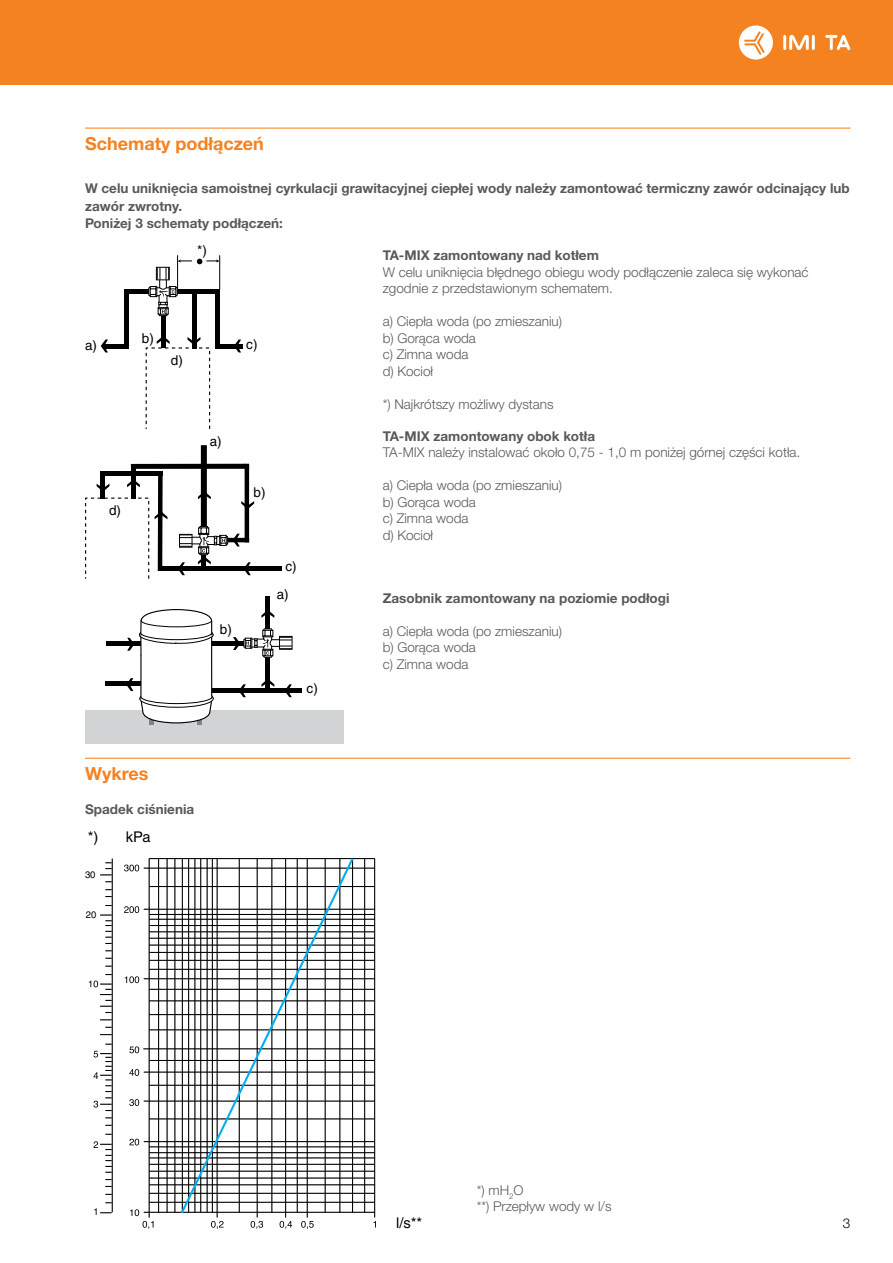
<style>
.page{position:relative;width:893px;height:1263px;background:#fff}
.page>*{position:absolute;margin:0;border:0;box-sizing:border-box;transform-origin:0 0}
.t1{font:700 18px "Helvetica Neue LTW1 G";color:#f58220}
.t2{font:14.7px "Helvetica";color:#000}
.t3{font:300 13.5px/16.5px "Helvetica Neue LTW1 G";color:#58595b}
.t4{font:700 13.5px/18px "Helvetica Neue LTW1 G";color:#58595b}
.t5{font:13.5px "Helvetica";color:#000}
.t6{font:300 13.5px "Helvetica Neue LTW1 G";color:#000}
.t7{font:9.45px "Helvetica";color:#000}
</style>
<div class="page">
<div style="left:0;top:0;width:893px;height:85px;background:#f58220"></div>
<hr style="left:783px;top:35px;width:3px;height:15px;background:#fff">
<hr style="left:812px;top:35px;width:3px;height:15px;background:#fff">
<svg style="left:789px;top:35px;width:20px;height:15px"></svg>
<svg style="left:825px;top:35px;width:25px;height:15px"></svg>
<svg style="left:739px;top:25px;width:34px;height:35px"></svg>
<hr style="left:85px;top:128px;width:765px;height:1px;background:#f58220">
<hr style="left:85px;top:758px;width:765px;height:1px;background:#f58220">
<div style="left:161px;top:315px;width:5px;height:33px;background:#000"></div>
<div style="left:177px;top:289px;width:43px;height:5px;background:#000"></div>
<div style="left:124px;top:289px;width:25px;height:5px;background:#000"></div>
<hr style="left:104px;top:344px;width:25px;height:4px;background:#000">
<hr style="left:216px;top:344px;width:26px;height:4px;background:#000">
<hr style="left:192px;top:294px;width:4px;height:54px;background:#000">
<hr style="left:216px;top:294px;width:4px;height:54px;background:#000">
<div style="left:124px;top:294px;width:5px;height:54px;background:#000"></div>
<svg style="left:187px;top:337px;width:13px;height:8px"></svg>
<svg style="left:157px;top:337px;width:13px;height:7px"></svg>
<svg style="left:101px;top:339px;width:7px;height:13px"></svg>
<svg style="left:234px;top:339px;width:7px;height:13px"></svg>
<hr style="left:177px;top:255px;width:1px;height:34px;background:#000">
<hr style="left:219px;top:255px;width:1px;height:34px;background:#000">
<svg style="left:148px;top:259px;width:71px;height:57px"></svg>
<div style="left:131px;top:464px;width:118px;height:5px;background:#000"></div>
<svg style="left:201px;top:445px;width:6px;height:19px"></svg>
<div style="left:100px;top:474px;width:5px;height:24px;background:#000"></div>
<div style="left:131px;top:465px;width:5px;height:33px;background:#000"></div>
<hr style="left:100px;top:472px;width:63px;height:4px;background:#000">
<hr style="left:158px;top:566px;width:123px;height:4px;background:#000">
<div style="left:158px;top:472px;width:5px;height:99px;background:#000"></div>
<svg style="left:127px;top:481px;width:13px;height:6px"></svg>
<svg style="left:97px;top:484px;width:12px;height:6px"></svg>
<svg style="left:155px;top:511px;width:12px;height:8px"></svg>
<svg style="left:178px;top:464px;width:76px;height:111px"></svg>
<div style="left:85px;top:710px;width:259px;height:34px;background:#d1d3d4"></div>
<div style="left:149px;top:692px;width:5px;height:33px;background:#808285"></div>
<hr style="left:197px;top:692px;width:4px;height:33px;background:#808285">
<hr style="left:211px;top:688px;width:91px;height:4px;background:#000">
<hr style="left:211px;top:641px;width:36px;height:4px;background:#000">
<hr style="left:266px;top:655px;width:4px;height:38px;background:#000">
<hr style="left:266px;top:596px;width:4px;height:33px;background:#000">
<svg style="left:261px;top:679px;width:13px;height:8px"></svg>
<svg style="left:233px;top:628px;width:59px;height:30px"></svg>
<svg style="left:239px;top:684px;width:7px;height:13px"></svg>
<svg style="left:285px;top:684px;width:7px;height:13px"></svg>
<svg style="left:261px;top:610px;width:13px;height:8px"></svg>
<div style="left:106px;top:641px;width:35px;height:5px;background:#000"></div>
<div style="left:105px;top:681px;width:36px;height:5px;background:#000"></div>
<svg style="left:127px;top:609px;width:87px;height:115px"></svg>
<hr style="left:149px;top:858px;width:226px;height:1px;background:#000">
<hr style="left:144px;top:867px;width:231px;height:2px;background:#000">
<hr style="left:149px;top:886px;width:226px;height:1px;background:#000">
<hr style="left:144px;top:909px;width:231px;height:1px;background:#000">
<hr style="left:149px;top:914px;width:226px;height:1px;background:#000">
<hr style="left:149px;top:919px;width:226px;height:1px;background:#000">
<hr style="left:149px;top:925px;width:226px;height:1px;background:#000">
<hr style="left:149px;top:931px;width:226px;height:1px;background:#000">
<hr style="left:149px;top:938px;width:226px;height:1px;background:#000">
<hr style="left:149px;top:944px;width:226px;height:1px;background:#000">
<hr style="left:149px;top:952px;width:226px;height:1px;background:#000">
<hr style="left:149px;top:960px;width:226px;height:1px;background:#000">
<hr style="left:149px;top:969px;width:226px;height:1px;background:#000">
<hr style="left:144px;top:978px;width:231px;height:1px;background:#000">
<hr style="left:149px;top:989px;width:226px;height:1px;background:#000">
<hr style="left:149px;top:1000px;width:226px;height:1px;background:#000">
<hr style="left:149px;top:1014px;width:226px;height:1px;background:#000">
<hr style="left:149px;top:1029px;width:226px;height:1px;background:#000">
<hr style="left:143px;top:1048px;width:232px;height:1px;background:#000">
<hr style="left:149px;top:1060px;width:226px;height:1px;background:#000">
<hr style="left:144px;top:1071px;width:231px;height:1px;background:#000">
<hr style="left:144px;top:1100px;width:231px;height:1px;background:#000">
<hr style="left:149px;top:1118px;width:226px;height:1px;background:#000">
<hr style="left:144px;top:1141px;width:231px;height:1px;background:#000">
<hr style="left:149px;top:1146px;width:226px;height:1px;background:#000">
<hr style="left:149px;top:1152px;width:226px;height:1px;background:#000">
<hr style="left:149px;top:1157px;width:226px;height:1px;background:#000">
<hr style="left:149px;top:1164px;width:226px;height:1px;background:#000">
<hr style="left:149px;top:1170px;width:226px;height:2px;background:#000">
<hr style="left:149px;top:1177px;width:226px;height:1px;background:#000">
<hr style="left:149px;top:1184px;width:226px;height:1px;background:#000">
<hr style="left:149px;top:1193px;width:226px;height:1px;background:#000">
<hr style="left:149px;top:1202px;width:226px;height:1px;background:#000">
<hr style="left:144px;top:1212px;width:231px;height:1px;background:#000">
<hr style="left:149px;top:1085px;width:226px;height:1px;background:#000">
<hr style="left:149px;top:858px;width:1px;height:359px;background:#000">
<hr style="left:112px;top:858px;width:1px;height:354px;background:#000">
<hr style="left:158px;top:858px;width:1px;height:354px;background:#000">
<hr style="left:166px;top:858px;width:2px;height:354px;background:#000">
<hr style="left:174px;top:858px;width:1px;height:354px;background:#000">
<hr style="left:217px;top:858px;width:1px;height:359px;background:#000">
<hr style="left:257px;top:858px;width:1px;height:359px;background:#000">
<hr style="left:285px;top:858px;width:1px;height:359px;background:#000">
<hr style="left:307px;top:858px;width:1px;height:359px;background:#000">
<hr style="left:364px;top:858px;width:1px;height:354px;background:#000">
<hr style="left:374px;top:858px;width:1px;height:359px;background:#000">
<svg style="left:100px;top:862px;width:12px;height:13px"></svg>
<svg style="left:100px;top:914px;width:12px;height:30px"></svg>
<svg style="left:105px;top:965px;width:7px;height:2px"></svg>
<svg style="left:105px;top:1043px;width:7px;height:2px"></svg>
<svg style="left:100px;top:1019px;width:12px;height:1px"></svg>
<svg style="left:100px;top:1034px;width:12px;height:1px"></svg>
<svg style="left:94px;top:1202px;width:18px;height:13px"></svg>
<svg style="left:94px;top:1141px;width:18px;height:32px"></svg>
<svg style="left:93px;top:1051px;width:19px;height:60px"></svg>
<svg style="left:89px;top:974px;width:23px;height:39px"></svg>
<svg style="left:124px;top:865px;width:15px;height:6px"></svg>
<svg style="left:124px;top:906px;width:15px;height:7px"></svg>
<svg style="left:129px;top:1139px;width:10px;height:6px"></svg>
<svg style="left:130px;top:1209px;width:24px;height:20px"></svg>
<svg style="left:211px;top:1221px;width:13px;height:8px"></svg>
<svg style="left:251px;top:1221px;width:12px;height:8px"></svg>
<svg style="left:280px;top:1221px;width:12px;height:8px"></svg>
<svg style="left:301px;top:1221px;width:13px;height:8px"></svg>
<svg style="left:129px;top:1099px;width:10px;height:7px"></svg>
<svg style="left:129px;top:1069px;width:10px;height:7px"></svg>
<svg style="left:129px;top:1046px;width:10px;height:7px"></svg>
<svg style="left:125px;top:976px;width:14px;height:7px"></svg>
<svg style="left:179px;top:858px;width:176px;height:358px"></svg>
<h1 class="t1" style="left:85px;top:132px;width:180px">Schematy podłączeń</h1>
<p class="t4" style="left:85px;top:179px;width:766px">W celu uniknięcia samoistnej cyrkulacji grawitacyjnej ciepłej wody należy zamontować termiczny zawór odcinający lub zawór zwrotny.</p>
<p class="t4" style="left:85px;top:214px;width:199px">Poniżej 3 schematy podłączeń:</p>
<p class="t4" style="left:383px;top:246px;width:218px">TA-MIX zamontowany nad kotłem</p>
<p class="t3" style="left:383px;top:264px;width:427px">W celu uniknięcia błędnego obiegu wody podłączenie zaleca się wykonać zgodnie z przedstawionym schematem.</p>
<p class="t3" style="left:383px;top:313px;width:181px">a) Ciepła woda (po zmieszaniu) b) Gorąca woda<br>c) Zimna woda<br>d) Kocioł</p>
<p class="t3" style="left:383px;top:396px;width:172px">*) Najkrótszy możliwy dystans</p>
<p class="t4" style="left:383px;top:427px;width:214px">TA-MIX zamontowany obok kotła</p>
<p class="t3" style="left:383px;top:444px;width:419px">TA-MIX należy instalować około 0,75 - 1,0 m poniżej górnej części kotła.</p>
<p class="t3" style="left:383px;top:477px;width:181px">a) Ciepła woda (po zmieszaniu) b) Gorąca woda<br>c) Zimna woda<br>d) Kocioł</p>
<p class="t5" style="left:197px;top:242px;width:11px">*)</p>
<p class="t5" style="left:142px;top:330px;width:14px">b)</p>
<p class="t5" style="left:246px;top:336px;width:13px">c)</p>
<p class="t5" style="left:85px;top:337px;width:14px">a)</p>
<p class="t5" style="left:171px;top:352px;width:14px">d)</p>
<p class="t5" style="left:210px;top:434px;width:14px">a)</p>
<p class="t5" style="left:254px;top:484px;width:14px">b)</p>
<p class="t5" style="left:109px;top:502px;width:14px">d)</p>
<p class="t5" style="left:220px;top:622px;width:14px">b)</p>
<h1 class="t1" style="left:85px;top:762px;width:65px">Wykres</h1>
<p class="t4" style="left:85px;top:800px;width:111px">Spadek ciśnienia</p>
<p class="t2" style="left:88px;top:828px;width:12px">*)</p>
<p class="t7" style="left:85px;top:869px;width:12px">30</p>
<p class="t7" style="left:86px;top:909px;width:12px">20</p>
<p class="t2" style="left:126px;top:828px;width:26px">kPa</p>
<p class="t5" style="left:285px;top:558px;width:13px">c)</p>
<p class="t5" style="left:277px;top:586px;width:14px">a)</p>
<p class="t5" style="left:307px;top:680px;width:13px">c)</p>
<p class="t4" style="left:383px;top:589px;width:288px">Zasobnik zamontowany na poziomie podłogi</p>
<p class="t3" style="left:383px;top:623px;width:181px">a) Ciepła woda (po zmieszaniu) b) Gorąca woda<br>c) Zimna woda</p>
<p class="t2" style="left:396px;top:1215px;width:28px">l/s**</p>
<p class="t3" style="left:477px;top:1181px;width:136px">*) mH<sub>2</sub>O<br>**) Przepływ wody w l/s</p>
<p class="t6" style="left:843px;top:1215px;width:9px">3</p>
</div>
